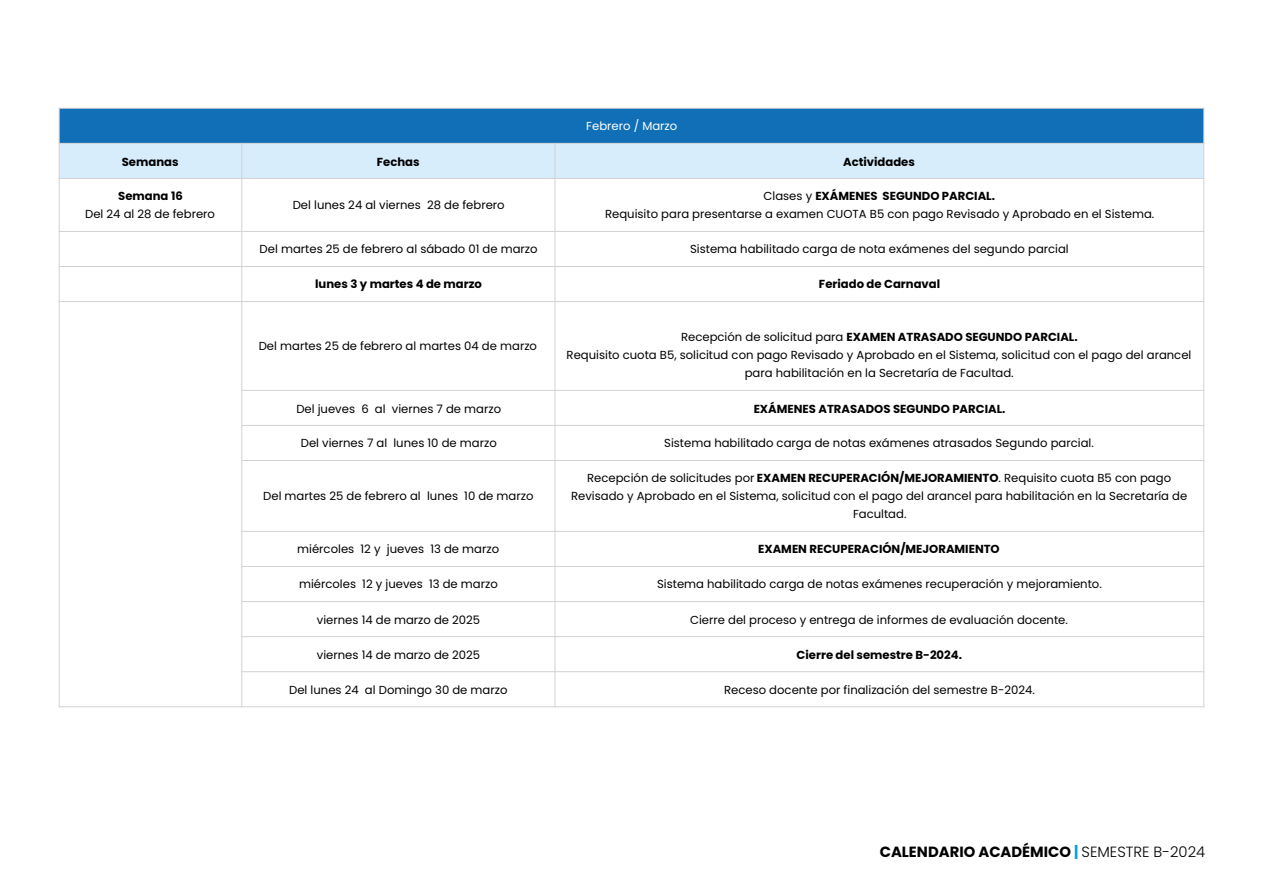
<style>
.page{position:relative;width:1263px;height:893px;background:#fff}
.page>*{position:absolute;margin:0;border:0;box-sizing:border-box;transform-origin:0 0}
.t1{font:700 14.7px "Poppins";color:#010000}
.t2{font:11.7px/17.9px "Poppins";color:#000;text-align:center}
.t3{font:700 11.7px "Poppins";color:#000}
.t4{font:11.7px "Poppins";color:#fff}
.s1{font-weight:700}
.s2{color:#009ee2}
.s3{font-weight:300}
</style>
<div class="page">
<div style="left:59px;top:108px;width:1145px;height:35px;background:#106fb6"></div>
<div style="left:59px;top:143px;width:183px;height:35px;background:#d7edfc"></div>
<div style="left:242px;top:143px;width:313px;height:35px;background:#d7edfc"></div>
<div style="left:555px;top:143px;width:649px;height:35px;background:#d7edfc"></div>
<hr style="left:241px;top:143px;width:1px;height:564px;background:#d3d2d2">
<hr style="left:555px;top:143px;width:1px;height:564px;background:#d3d2d2">
<hr style="left:59px;top:143px;width:1145px;height:1px;background:#d3d2d2">
<hr style="left:59px;top:178px;width:1145px;height:1px;background:#d3d2d2">
<hr style="left:59px;top:231px;width:1145px;height:1px;background:#d3d2d2">
<hr style="left:59px;top:266px;width:1145px;height:1px;background:#d3d2d2">
<hr style="left:59px;top:301px;width:1145px;height:1px;background:#d3d2d2">
<hr style="left:241px;top:390px;width:963px;height:1px;background:#d3d2d2">
<hr style="left:241px;top:425px;width:963px;height:1px;background:#d3d2d2">
<hr style="left:241px;top:460px;width:963px;height:1px;background:#d3d2d2">
<hr style="left:241px;top:531px;width:963px;height:1px;background:#d3d2d2">
<hr style="left:241px;top:566px;width:963px;height:1px;background:#d3d2d2">
<hr style="left:241px;top:601px;width:963px;height:1px;background:#d3d2d2">
<hr style="left:241px;top:636px;width:963px;height:1px;background:#d3d2d2">
<hr style="left:241px;top:671px;width:963px;height:1px;background:#d3d2d2">
<hr style="left:59px;top:108px;width:1px;height:599px;background:#d3d2d2">
<hr style="left:1203px;top:108px;width:1px;height:599px;background:#d3d2d2">
<hr style="left:59px;top:108px;width:1145px;height:1px;background:#d3d2d2">
<hr style="left:59px;top:706px;width:1145px;height:1px;background:#d3d2d2">
<p class="t4" style="left:586px;top:119px;width:92px">Febrero / Marzo</p>
<p class="t3" style="left:122px;top:155px;width:58px">Semanas</p>
<p class="t3" style="left:377px;top:155px;width:44px">Fechas</p>
<p class="t3" style="left:843px;top:155px;width:73px">Actividades</p>
<p class="t3" style="left:118px;top:190px;width:66px">Semana 16</p>
<p class="t2" style="left:85px;top:205px;width:131px">Del 24 al 28 de febrero</p>
<p class="t2" style="left:293px;top:196px;width:213px">Del lunes 24 al viernes 28 de febrero</p>
<p class="t2" style="left:605px;top:187px;width:551px">Clases y <span class="s1">EXÁMENES SEGUNDO PARCIAL.<br></span>Requisito para presentarse a examen CUOTA B5 con pago Revisado y Aprobado en el Sistema.</p>
<p class="t2" style="left:260px;top:240px;width:279px">Del martes 25 de febrero al sábado 01 de marzo</p>
<p class="t2" style="left:690px;top:240px;width:380px">Sistema habilitado carga de nota exámenes del segundo parcial</p>
<p class="t3" style="left:315px;top:277px;width:168px">lunes 3 y martes 4 de marzo</p>
<p class="t3" style="left:819px;top:277px;width:123px">Feriado de Carnaval</p>
<p class="t2" style="left:259px;top:337px;width:280px">Del martes 25 de febrero al martes 04 de marzo</p>
<p class="t2" style="left:567px;top:328px;width:626px">Recepción de solicitud para <span class="s1">EXAMEN ATRASADO SEGUNDO PARCIAL.<br></span>Requisito cuota B5, solicitud con pago Revisado y Aprobado en el Sistema, solicitud con el pago del arancel para habilitación en la Secretaría de Facultad.</p>
<p class="t2" style="left:296px;top:400px;width:206px">Del jueves 6 al viernes 7 de marzo</p>
<p class="t3" style="left:754px;top:402px;width:253px">EXÁMENES ATRASADOS SEGUNDO PARCIAL.</p>
<p class="t2" style="left:301px;top:434px;width:197px">Del viernes 7 al lunes 10 de marzo</p>
<p class="t2" style="left:664px;top:434px;width:431px">Sistema habilitado carga de notas exámenes atrasados Segundo parcial.</p>
<p class="t2" style="left:263px;top:487px;width:272px">Del martes 25 de febrero al lunes 10 de marzo</p>
<p class="t2" style="left:571px;top:469px;width:618px">Recepción de solicitudes por <span class="s1">EXAMEN RECUPERACIÓN/MEJORAMIENTO</span>. Requisito cuota B5 con pago<br>Revisado y Aprobado en el Sistema, solicitud con el pago del arancel para habilitación en la Secretaría de<br>Facultad.</p>
<p class="t2" style="left:297px;top:540px;width:203px">miércoles 12 y jueves 13 de marzo</p>
<p class="t3" style="left:758px;top:542px;width:243px">EXAMEN RECUPERACIÓN/MEJORAMIENTO</p>
<p class="t2" style="left:299px;top:575px;width:200px">miércoles 12 y jueves 13 de marzo</p>
<p class="t2" style="left:657px;top:575px;width:446px">Sistema habilitado carga de notas exámenes recuperación y mejoramiento.</p>
<p class="t2" style="left:317px;top:611px;width:165px">viernes 14 de marzo de 2025</p>
<p class="t2" style="left:690px;top:611px;width:379px">Cierre del proceso y entrega de informes de evaluación docente.</p>
<p class="t2" style="left:317px;top:646px;width:165px">viernes 14 de marzo de 2025</p>
<p class="t3" style="left:797px;top:648px;width:167px">Cierre del semestre B-2024.</p>
<p class="t2" style="left:289px;top:681px;width:220px">Del lunes 24 al Domingo 30 de marzo</p>
<p class="t2" style="left:724px;top:681px;width:312px">Receso docente por finalización del semestre B-2024.</p>
<p class="t1" style="left:880px;top:843px;width:327px">CALENDARIO ACADÉMICO <span class="s2">|</span> <span class="s3">SEMESTRE B-2024</span></p>
</div>
